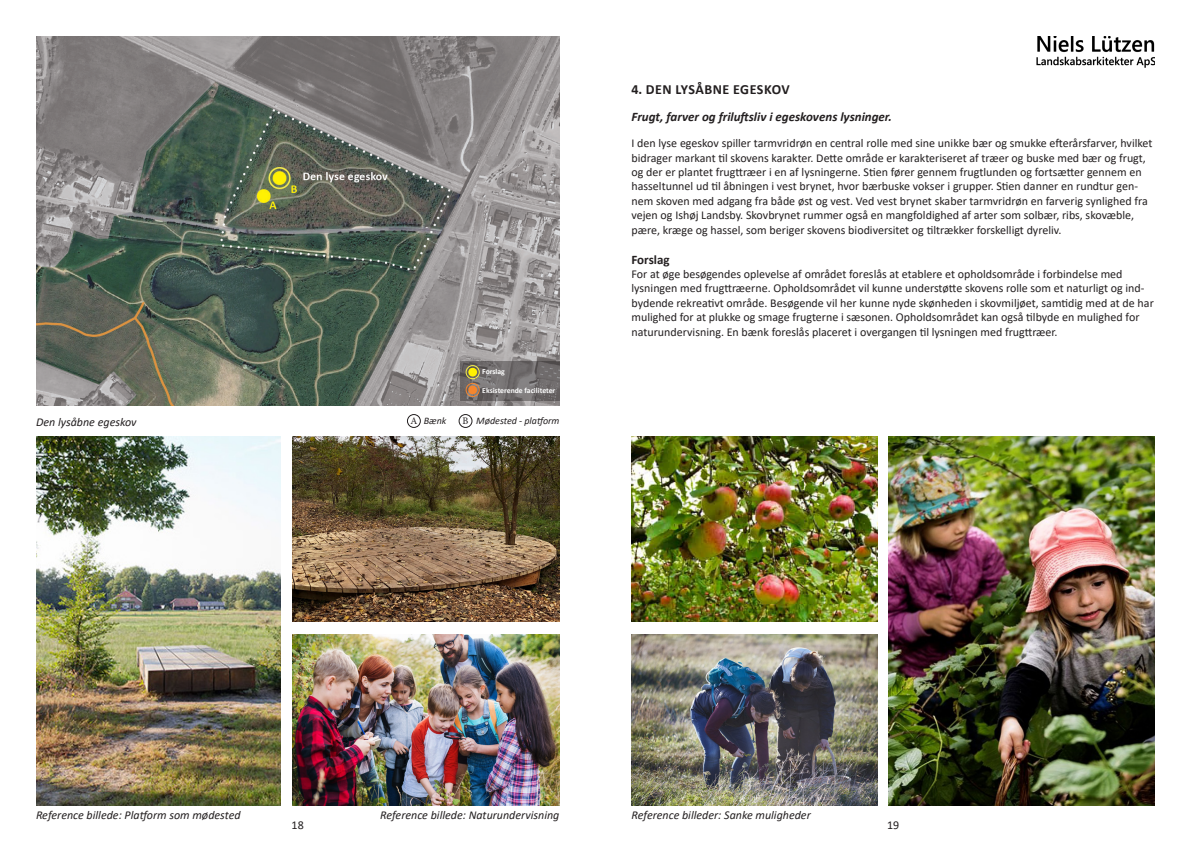
<style>
.page{position:relative;width:1191px;height:842px;background:#fff}
.page>*{position:absolute;margin:0;border:0;box-sizing:border-box;transform-origin:0 0}
.Oversrift{font:700 14px "Calibri";letter-spacing:.035em;color:#231f20}
.Under_overskrift{font:italic 700 13px "Calibri";color:#231f20}
.Brødtekst{font:700 13px "Calibri";color:#231f20}
.Brødtekst-2{font:12px/14.4px "Calibri";color:#231f20}
.Billedtekst{font:italic 12px "Calibri";color:#231f20}
.Billedtekst-2{font:italic 10px "Calibri";color:#231f20}
.t1{font:10px "Minion Pro";color:#231f20}
.t2{font:700 7.7px "Calibri";color:#fff}
</style>
<div class="page">
<img style="left:292px;top:437px;width:267px;height:185px">
<img style="left:631px;top:634px;width:246px;height:172px">
<img style="left:631px;top:437px;width:246px;height:185px">
<img style="left:888px;top:437px;width:267px;height:369px">
<img style="left:36px;top:437px;width:245px;height:369px">
<img style="left:292px;top:634px;width:267px;height:172px">
<img style="left:36px;top:36px;width:523px;height:369px">
<svg style="left:460px;top:361px;width:99px;height:40px"></svg>
<div style="left:468px;top:368px;width:9px;height:9px;background:#fff101;border-radius:50%"></div>
<div style="left:465px;top:365px;width:15px;height:14px;border:1px solid #f7ef4c;border-radius:50%"></div>
<div style="left:468px;top:386px;width:9px;height:8px;background:#f5862e;border-radius:50%"></div>
<div style="left:465px;top:383px;width:15px;height:14px;border:1px solid #f5862e;border-radius:50%"></div>
<img style="left:1037px;top:36px;width:118px;height:31px">
<div style="left:407px;top:414px;width:13px;height:14px;border:1px solid #231f20;border-radius:50%"></div>
<div style="left:459px;top:414px;width:13px;height:14px;border:1px solid #231f20;border-radius:50%"></div>
<p class="Billedtekst" style="left:36px;top:413px;width:102px">Den lysåbne egeskov</p>
<p class="t2" style="left:482px;top:366px;width:24px">Forslag</p>
<p class="t2" style="left:482px;top:385px;width:75px">Eksisterende faciliteter</p>
<p class="t1" style="left:410px;top:414px;width:8px">A</p>
<p class="Billedtekst-2" style="left:424px;top:414px;width:24px">Bænk</p>
<p class="t1" style="left:462px;top:414px;width:7px">B</p>
<p class="Billedtekst-2" style="left:476px;top:414px;width:85px">Mødested - platform</p>
<p class="Oversrift" style="left:631px;top:80px;width:160px">4. DEN LYSÅBNE EGESKOV</p>
<p class="Under_overskrift" style="left:631px;top:107px;width:262px">Frugt, farver og friluftsliv i egeskovens lysninger.</p>
<p class="Brødtekst-2" style="left:631px;top:136px;width:522px">I den lyse egeskov spiller tarmvridrøn en central rolle med sine unikke bær og smukke efterårsfarver, hvilket bidrager markant til skovens karakter. Dette område er karakteriseret af træer og buske med bær og frugt, og der er plantet frugttræer i en af lysningerne. Stien fører gennem frugtlunden og fortsætter gennem en hasseltunnel ud til åbningen i vest brynet, hvor bærbuske vokser i grupper. Stien danner en rundtur gen&shy;nem skoven med adgang fra både øst og vest. Ved vest brynet skaber tarmvridrøn en farverig synlighed fra vejen og Ishøj Landsby. Skovbrynet rummer også en mangfoldighed af arter som solbær, ribs, skovæble, pære, kræge og hassel, som beriger skovens biodiversitet og tiltrækker forskelligt dyreliv.</p>
<p class="Brødtekst" style="left:631px;top:250px;width:40px">Forslag</p>
<p class="Brødtekst-2" style="left:631px;top:267px;width:524px">For at øge besøgendes oplevelse af området foreslås at etablere et opholdsområde i forbindelse med lysningen med frugttræerne. Opholdsområdet vil kunne understøtte skovens rolle som et naturligt og ind&shy;bydende rekreativt område. Besøgende vil her kunne nyde skønheden i skovmiljøet, samtidig med at de har mulighed for at plukke og smage frugterne i sæsonen. Opholdsområdet kan også tilbyde en mulighed for naturundervisning. En bænk foreslås placeret i overgangen til lysningen med frugttræer.</p>
<p class="Billedtekst" style="left:36px;top:806px;width:206px">Reference billede: Platform som mødested</p>
<p class="Billedtekst" style="left:380px;top:806px;width:181px">Reference billede: Naturundervisning</p>
<p class="Billedtekst" style="left:631px;top:806px;width:181px">Reference billeder: Sanke muligheder</p>
<p class="Brødtekst-2" style="left:292px;top:818px;width:14px">18</p>
<p class="Brødtekst-2" style="left:887px;top:818px;width:14px">19</p>
</div>
